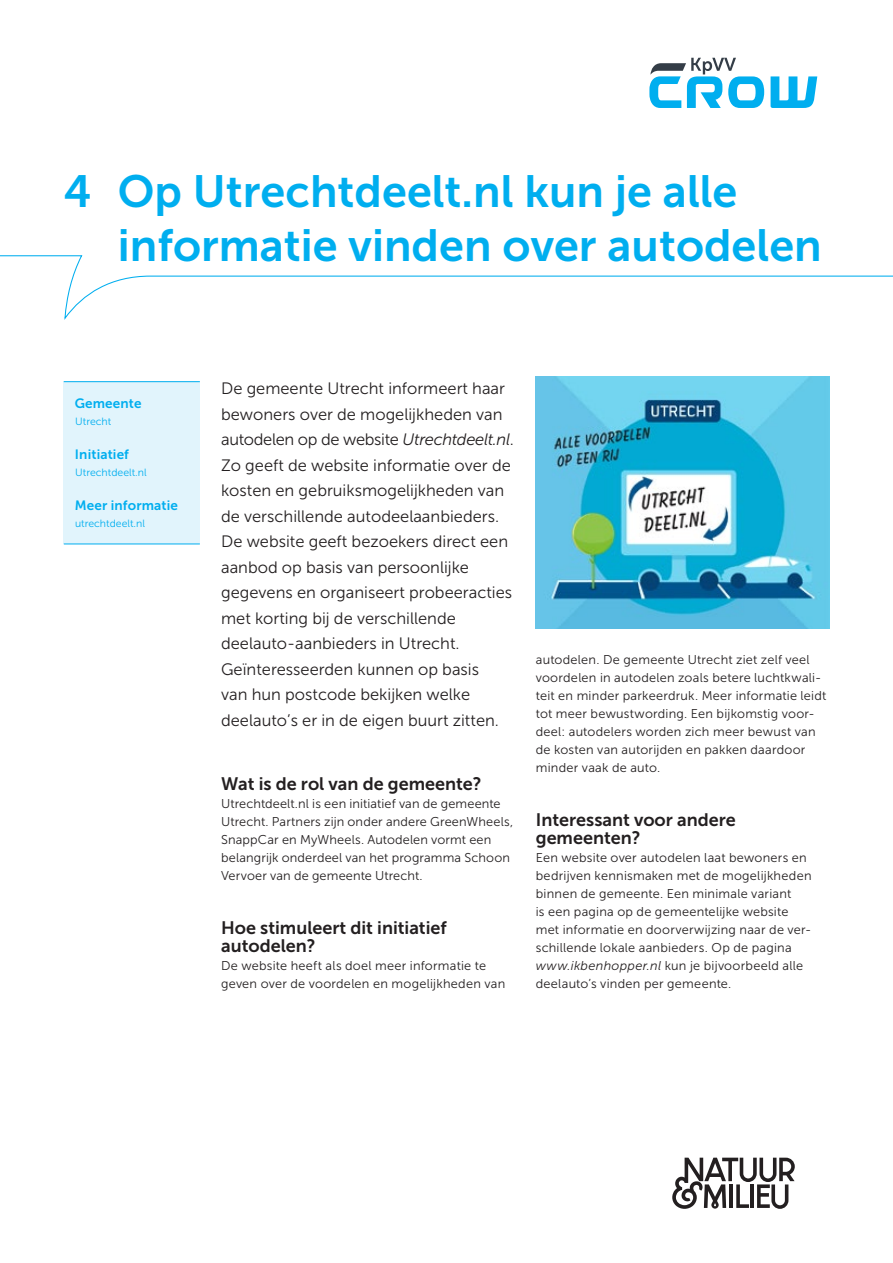
<style>
.page{position:relative;width:893px;height:1263px;background:#fff}
.page>*{position:absolute;margin:0;border:0;box-sizing:border-box;transform-origin:0 0}
.t1{font:45px/54px "Museo Sans 700";color:#00aeef}
.t2{font:18px/18px "Museo Sans 700";color:#231f20}
.t3{font:16.5px/25.5px "Museo Sans 300";color:#231f20}
.t4{font:13.5px "Museo Sans 700";letter-spacing:.01em;color:#00aeef}
.t5{font:12.75px/18px "Museo Sans 300";letter-spacing:.015em;color:#231f20}
.t6{font:10.5px "Museo Sans 300";color:#00aeef}
.s1{font-style:italic}
</style>
<div class="page">
<svg style="left:771px;top:76px;width:46px;height:32px"></svg>
<svg style="left:649px;top:58px;width:115px;height:50px"></svg>
<div style="left:64px;top:381px;width:136px;height:163px;background:#e1f4fc"></div>
<hr style="left:64px;top:381px;width:136px;height:1px;background:#00aeef">
<hr style="left:64px;top:544px;width:136px;height:1px;background:#00aeef">
<img style="left:536px;top:376px;width:293px;height:252px">
<svg style="left:672px;top:1158px;width:123px;height:51px"></svg>
<svg style="left:0;top:255px;width:893px;height:65px"></svg>
<h1 class="t1" style="left:118px;top:164px;width:706px;text-indent:-54px">4 Op Utrechtdeelt.nl kun je alle informatie vinden over autodelen</h1>
<p class="t4" style="left:75px;top:396px;width:68px">Gemeente</p>
<p class="t6" style="left:75px;top:416px;width:38px">Utrecht</p>
<p class="t4" style="left:75px;top:447px;width:55px">Initiatief</p>
<p class="t6" style="left:75px;top:467px;width:73px">Utrechtdeelt.nl</p>
<p class="t4" style="left:75px;top:498px;width:105px">Meer informatie</p>
<p class="t6" style="left:75px;top:518px;width:72px">utrechtdeelt.nl</p>
<p class="t3" style="left:221px;top:376px;width:294px">De gemeente Utrecht informeert haar bewoners over de mogelijkheden van autodelen op de website <span class="s1">Utrechtdeelt.nl</span>.<br>Zo geeft de website informatie over de kosten en gebruiksmogelijkheden van de verschillende autodeelaanbieders.<br>De website geeft bezoekers direct een aanbod op basis van persoonlijke gegevens en organiseert probeeracties met korting bij de verschillende deelauto-aanbieders in Utrecht.<br>Geïnteresseerden kunnen op basis<br>van hun postcode bekijken welke deelauto’s er in de eigen buurt zitten.</p>
<h2 class="t2" style="left:221px;top:775px;width:262px">Wat is de rol van de gemeente?</h2>
<p class="t5" style="left:221px;top:795px;width:293px">Utrechtdeelt.nl is een initiatief van de gemeente Utrecht. Partners zijn onder andere GreenWheels, SnappCar en MyWheels. Autodelen vormt een belangrijk onderdeel van het programma Schoon Vervoer van de gemeente Utrecht.</p>
<h2 class="t2" style="left:221px;top:919px;width:227px">Hoe stimuleert dit initiatief autodelen?</h2>
<p class="t5" style="left:221px;top:957px;width:286px">De website heeft als doel meer informatie te geven over de voordelen en mogelijkheden van</p>
<p class="t5" style="left:536px;top:651px;width:292px">autodelen. De gemeente Utrecht ziet zelf veel voordelen in autodelen zoals betere luchtkwali&shy;teit en minder parkeerdruk. Meer informatie leidt tot meer bewustwording. Een bijkomstig voor&shy;deel: autodelers worden zich meer bewust van de kosten van autorijden en pakken daardoor minder vaak de auto.</p>
<h2 class="t2" style="left:536px;top:811px;width:201px">Interessant voor andere gemeenten?</h2>
<p class="t5" style="left:536px;top:849px;width:277px">Een website over autodelen laat bewoners en bedrijven kennismaken met de mogelijkheden binnen de gemeente. Een minimale variant<br>is een pagina op de gemeentelijke website met informatie en doorverwijzing naar de ver&shy;schillende lokale aanbieders. Op de pagina <span class="s1">www.ikbenhopper.nl</span> kun je bijvoorbeeld alle deelauto’s vinden per gemeente.</p>
</div>
